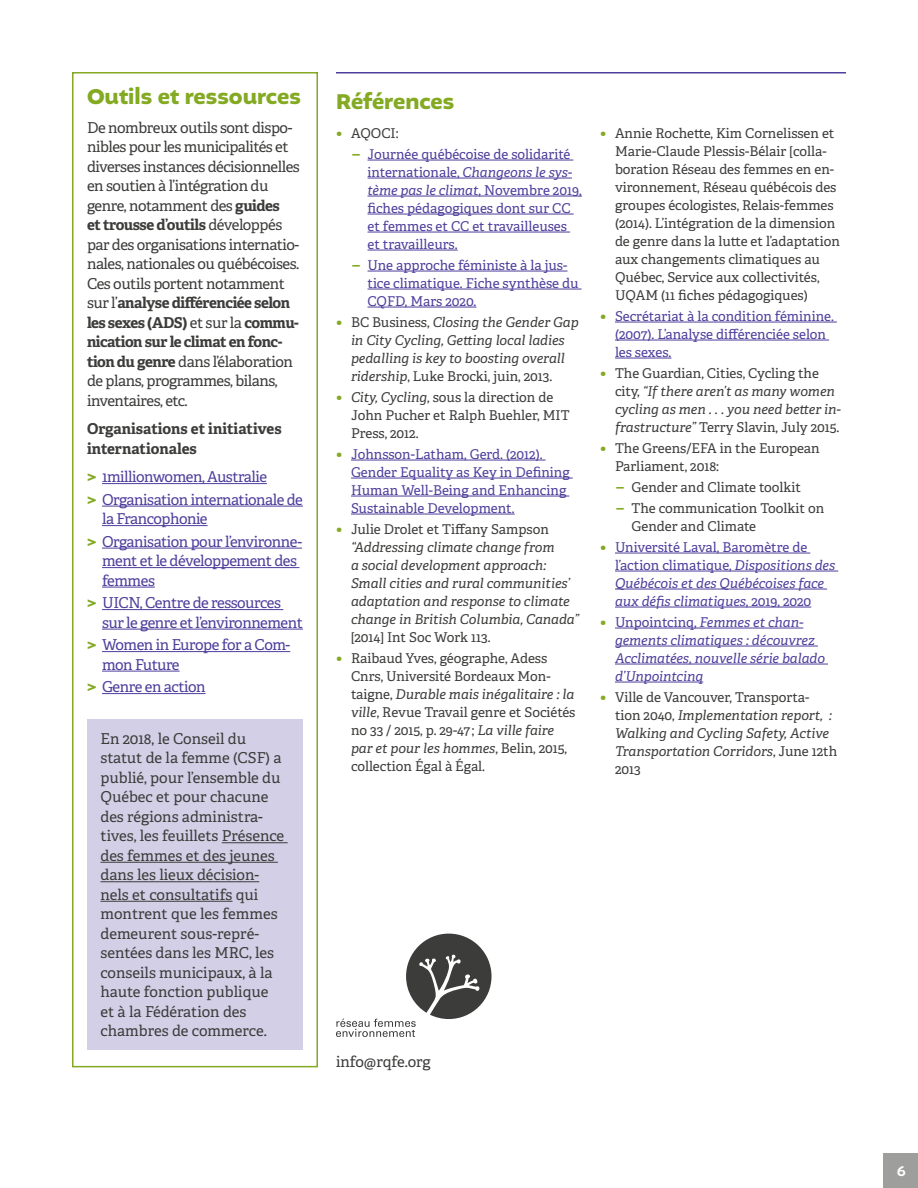
<style>
.page{position:relative;width:918px;height:1188px;background:#fff}
.page>*{position:absolute;margin:0;border:0;box-sizing:border-box;transform-origin:0 0}
.t1{font:700 22.5px "Altivo";color:#83aa22}
.t2{font:15px/19.5px "Adelle PE";letter-spacing:-.015em;color:#3c3c3b}
.t3{font:15px/19.5px "Adelle PE";letter-spacing:-.03em;color:#4f3e9c}
.t4{font:700 15px/19.5px "Adelle PE";color:#3c3c3b}
.t5{font:500 15px "Altivo";color:#fff}
.t6{font:13.5px/18px "Adelle PE";color:#3c3c3b}
.t7{font:italic 13.5px/18px "Adelle PE";color:#3c3c3b}
.t8{font:13.5px/18px "Adelle PE";color:#4f3e9c}
.t9{font:italic 13.5px/18px "Adelle PE";color:#4f3e9c}
.s1{font-weight:700}
.s2{font-family:"Altivo";font-weight:700;font-size:16.5px;color:#83aa22}
.s3{font-weight:700;font-size:15px;color:#83aa22}
.s4{font-style:italic}
.s5{font-weight:700;font-style:normal;font-size:15px;color:#83aa22}
.s6{font-style:normal}
</style>
<div class="page">
<div style="left:884px;top:1154px;width:34px;height:34px;background:#9e9e9d"></div>
<hr style="left:368px;top:160px;width:205px;height:1px;background:#4f3e9c">
<hr style="left:368px;top:178px;width:204px;height:1px;background:#4f3e9c">
<hr style="left:368px;top:196px;width:214px;height:1px;background:#4f3e9c">
<hr style="left:368px;top:214px;width:206px;height:1px;background:#4f3e9c">
<hr style="left:368px;top:232px;width:202px;height:1px;background:#4f3e9c">
<hr style="left:368px;top:250px;width:90px;height:1px;background:#4f3e9c">
<hr style="left:368px;top:271px;width:200px;height:1px;background:#4f3e9c">
<hr style="left:368px;top:289px;width:214px;height:1px;background:#4f3e9c">
<hr style="left:368px;top:307px;width:108px;height:1px;background:#4f3e9c">
<hr style="left:351px;top:460px;width:195px;height:1px;background:#4f3e9c">
<hr style="left:351px;top:478px;width:222px;height:1px;background:#4f3e9c">
<hr style="left:351px;top:496px;width:218px;height:1px;background:#4f3e9c">
<hr style="left:351px;top:514px;width:164px;height:1px;background:#4f3e9c">
<hr style="left:615px;top:322px;width:222px;height:1px;background:#4f3e9c">
<hr style="left:615px;top:340px;width:214px;height:1px;background:#4f3e9c">
<hr style="left:615px;top:358px;width:56px;height:1px;background:#4f3e9c">
<hr style="left:615px;top:553px;width:195px;height:1px;background:#4f3e9c">
<hr style="left:615px;top:571px;width:223px;height:1px;background:#4f3e9c">
<hr style="left:615px;top:589px;width:212px;height:1px;background:#4f3e9c">
<hr style="left:615px;top:607px;width:196px;height:1px;background:#4f3e9c">
<hr style="left:615px;top:628px;width:188px;height:1px;background:#4f3e9c">
<hr style="left:615px;top:646px;width:203px;height:1px;background:#4f3e9c">
<hr style="left:615px;top:664px;width:213px;height:1px;background:#4f3e9c">
<hr style="left:615px;top:682px;width:88px;height:1px;background:#4f3e9c">
<hr style="left:102px;top:483px;width:165px;height:1px;background:#4f3e9c">
<hr style="left:102px;top:506px;width:201px;height:1px;background:#4f3e9c">
<hr style="left:102px;top:525px;width:106px;height:1px;background:#4f3e9c">
<hr style="left:102px;top:548px;width:200px;height:1px;background:#4f3e9c">
<hr style="left:102px;top:567px;width:197px;height:1px;background:#4f3e9c">
<hr style="left:102px;top:587px;width:53px;height:1px;background:#4f3e9c">
<hr style="left:102px;top:609px;width:181px;height:1px;background:#4f3e9c">
<hr style="left:102px;top:629px;width:201px;height:1px;background:#4f3e9c">
<hr style="left:102px;top:651px;width:188px;height:1px;background:#4f3e9c">
<hr style="left:102px;top:671px;width:78px;height:1px;background:#4f3e9c">
<hr style="left:102px;top:693px;width:104px;height:1px;background:#4f3e9c">
<div style="left:72px;top:72px;width:246px;height:995px;border:2px solid #83aa22"></div>
<hr style="left:336px;top:72px;width:510px;height:2px;background:#4f3e9c">
<div style="left:87px;top:719px;width:216px;height:331px;background:#d3cfe6"></div>
<hr style="left:222px;top:842px;width:66px;height:1px;background:#3c3c3b">
<hr style="left:100px;top:862px;width:178px;height:1px;background:#3c3c3b">
<hr style="left:100px;top:881px;width:159px;height:1px;background:#3c3c3b">
<hr style="left:100px;top:901px;width:132px;height:1px;background:#3c3c3b">
<svg style="left:336px;top:934px;width:156px;height:103px"></svg>
<h1 class="t1" style="left:87px;top:82px;width:215px">Outils et ressources</h1>
<h1 class="t1" style="left:336px;top:87px;width:120px">Références</h1>
<p class="t2" style="left:87px;top:117px;width:214px">De nombreux outils sont dispo&shy;nibles pour les municipalités et diverses instances décisionnelles en soutien à l’intégration du genre, notamment des <span class="s1">guides<br>et trousse d’outils</span> développés par des organisations internatio&shy;nales, nationales ou québécoises.<br>Ces outils portent notamment sur l’<span class="s1">analyse différenciée selon les sexes (ADS)</span> et sur la <span class="s1">commu&shy;nication sur le climat en fonc&shy;tion du genre</span> dans l’élaboration de plans, programmes, bilans, inventaires, etc.</p>
<p class="t4" style="left:87px;top:418px;width:196px">Organisations et initiatives internationales</p>
<p class="t3" style="left:87px;top:465px;width:217px;line-height:22.5px"><span class="s2">&gt;</span> 1millionwomen, Australie<br><span class="s2">&gt;</span> Organisation internationale de</p>
<p class="t3" style="left:87px;top:507px;width:217px;line-height:22.5px;text-indent:15px">la Francophonie<br><span class="s2">&gt;</span> Organisation pour l’environne-</p>
<p class="t3" style="left:102px;top:550px;width:196px">ment et le développement des femmes</p>
<p class="t3" style="left:102px;top:592px;width:202px;text-indent:-15px"><span class="s2">&gt;</span> UICN, Centre de ressources sur le genre et l’environnement</p>
<p class="t3" style="left:102px;top:634px;width:190px;text-indent:-15px"><span class="s2">&gt;</span> Women in Europe for a Com&shy;mon Future</p>
<p class="t3" style="left:87px;top:676px;width:120px"><span class="s2">&gt;</span> Genre en action</p>
<p class="t6" style="left:336px;top:123px;width:64px"><span class="s3">•</span> AQOCI:</p>
<p class="t8" style="left:368px;top:144px;width:216px;text-indent:-15px"><span class="s3">–</span> Journée québécoise de solidarité internationale, <span class="s4">Changeons le sys&shy;tème pas le climat</span>, Novembre 2019, fiches pédagogiques dont sur CC et femmes et CC et travailleuses et travailleurs.</p>
<p class="t8" style="left:368px;top:255px;width:213px;text-indent:-15px"><span class="s3">–</span> Une approche féministe à la jus&shy;tice climatique. Fiche synthèse du<br>CQFD, Mars 2020.</p>
<p class="t7" style="left:351px;top:312px;width:229px;text-indent:-15px"><span class="s5">•</span> <span class="s6">BC Business,</span> Closing the Gender Gap in City Cycling, Getting local ladies pedalling is key to boosting overall ridership<span class="s6">, Luke Brocki, juin, 2013.</span></p>
<p class="t6" style="left:351px;top:387px;width:220px;text-indent:-15px"><span class="s3">•</span> <span class="s4">City, Cycling</span>, sous la direction de<br>John Pucher et Ralph Buehler, MIT<br>Press, 2012.</p>
<p class="t8" style="left:351px;top:444px;width:220px;text-indent:-15px"><span class="s3">•</span> Johnsson-Latham, Gerd. (2012).<br>Gender Equality as Key in Defining<br>Human Well-Being and Enhancing<br>Sustainable Development.</p>
<p class="t7" style="left:351px;top:519px;width:229px;text-indent:-15px"><span class="s5">•</span> <span class="s6">Julie Drolet et Tiffany Sampson </span>“Addressing climate change from<br>a social development approach:<br>Small cities and rural communities’ adaptation and response to climate change in British Columbia, Canada”</p>
<p class="t6" style="left:351px;top:627px;width:141px">[2014] Int Soc Work 113.</p>
<p class="t6" style="left:351px;top:648px;width:226px;text-indent:-15px"><span class="s3">•</span> Raibaud Yves, géographe, Adess Cnrs, Université Bordeaux Mon&shy;taigne, <span class="s4">Durable mais inégalitaire : la ville</span>, Revue Travail genre et Sociétés no 33 / 2015, p. 29-47 ; <span class="s4">La ville faire par et pour les hommes</span>, Belin, 2015, collection Égal à Égal.</p>
<p class="t2" style="left:100px;top:728px;width:185px">En 2018, le Conseil du statut de la femme (CSF) a publié, pour l’ensemble du<br>Québec et pour chacune des régions administra&shy;tives, les feuillets Présence des femmes et des jeunes dans les lieux décision&shy;nels et consultatifs qui montrent que les femmes demeurent sous-repré&shy;sentées dans les MRC, les conseils municipaux, à la haute fonction publique et à la Fédération des chambres de commerce.</p>
<p class="t2" style="left:336px;top:1052px;width:96px">info@rqfe.org</p>
<p class="t6" style="left:615px;top:123px;width:226px;text-indent:-15px"><span class="s3">•</span> Annie Rochette, Kim Cornelissen et Marie-Claude Plessis-Bélair [colla&shy;boration Réseau des femmes en en&shy;vironnement, Réseau québécois des groupes écologistes, Relais-femmes (2014). L’intégration de la dimension de genre dans la lutte et l’adaptation aux changements climatiques au Québec, Service aux collectivités, UQAM (11 fiches pédagogiques)</p>
<p class="t8" style="left:615px;top:306px;width:220px;text-indent:-15px"><span class="s3">•</span> Secrétariat à la condition féminine. (2007). L’analyse différenciée selon les sexes.</p>
<p class="t7" style="left:615px;top:363px;width:227px;text-indent:-15px"><span class="s5">•</span> <span class="s6">The Guardian, Cities, Cycling the city,</span> “If there aren’t as many women cycling as men . . . you need better in&shy;frastructure” <span class="s6">Terry Slavin, July 2015.</span></p>
<p class="t6" style="left:615px;top:438px;width:206px;text-indent:-15px"><span class="s3">•</span> The Greens/EFA in the European<br>Parliament, 2018:</p>
<p class="t6" style="left:616px;top:477px;width:186px"><span class="s3">–</span> Gender and Climate toolkit</p>
<p class="t6" style="left:632px;top:498px;width:194px;text-indent:-15px"><span class="s3">–</span> The communication Toolkit on<br>Gender and Climate</p>
<p class="t9" style="left:615px;top:537px;width:222px;text-indent:-15px"><span class="s5">•</span> <span class="s6">Université Laval, Baromètre de l’action climatique,</span> Dispositions des Québécois et des Québécoises face aux défis climatiques<span class="s6">, 2019, 2020</span></p>
<p class="t9" style="left:615px;top:612px;width:212px;text-indent:-15px"><span class="s5">•</span> <span class="s6">Unpointcinq,</span> Femmes et chan&shy;gements climatiques : découvrez<br>Acclimatées, nouvelle série balado d’Unpointcinq</p>
<p class="t7" style="left:615px;top:687px;width:224px;text-indent:-15px"><span class="s5">•</span> <span class="s6">Ville de Vancouver, Transporta&shy;tion 2040,</span> Implementation report, :<br>Walking and Cycling Safety, Active<br>Transportation Corridors<span class="s6">, June 12th<br>2013</span></p>
<p class="t5" style="left:897px;top:1162px;width:11px">6</p>
</div>
